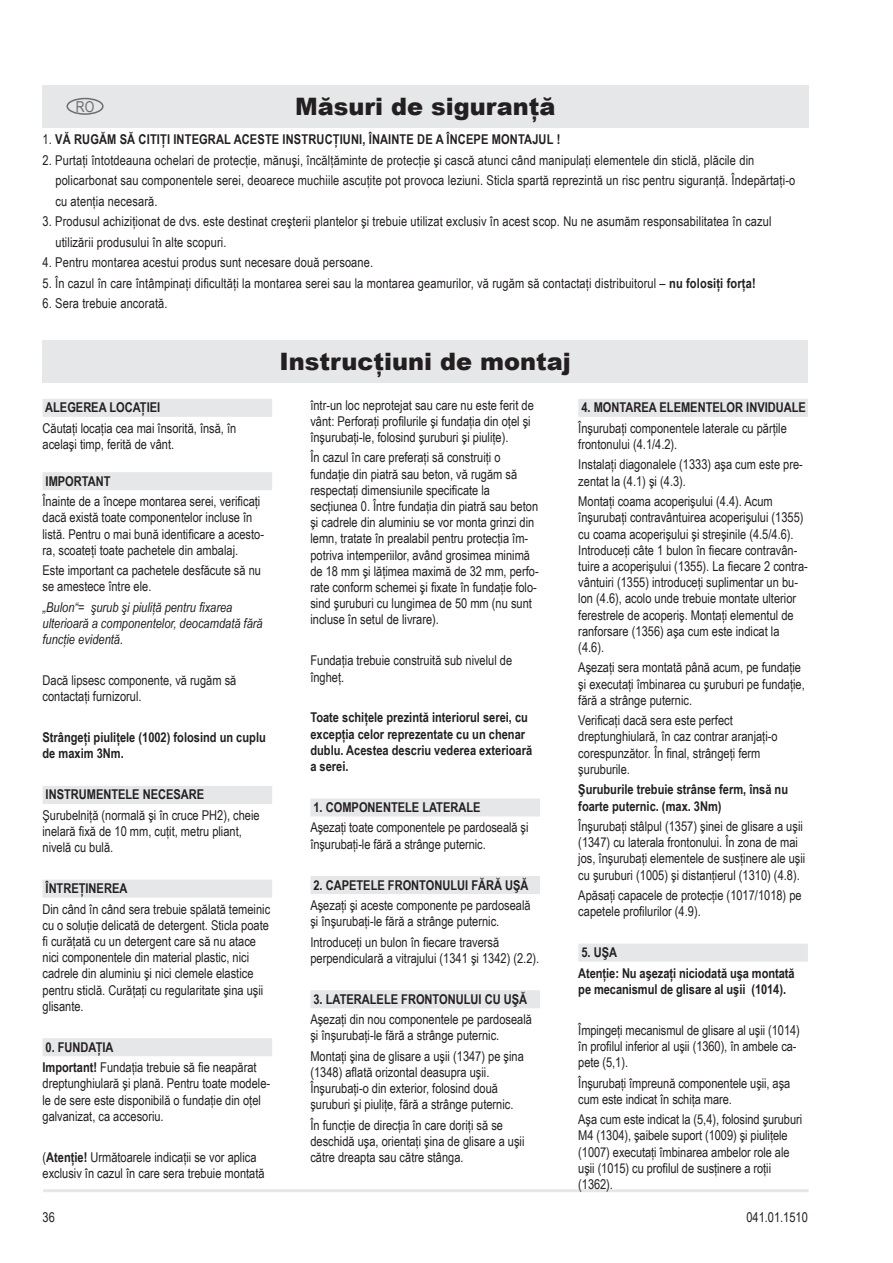
<style>
.page{position:relative;width:893px;height:1263px;background:#fff}
.page>*{position:absolute;margin:0;border:0;box-sizing:border-box;transform-origin:0 0}
.t1{font:900 24px "Arial";color:#231f20}
.t2{font:15px "Arial Narrow";color:#6c6d70}
.t3{font:13.5px/16.2px "Arial Narrow";color:#231f20}
.t4{font:700 13.5px/16.2px "Arial Narrow";color:#231f20}
.t5{font:italic 13.5px/16.2px "Arial Narrow";color:#231f20}
.s1{font-weight:400}
.s2{font-weight:700}
</style>
<div class="page">
<hr style="left:43px;top:1189px;width:766px;height:3px;background:#e6e7e9">
<div style="left:43px;top:399px;width:229px;height:18px;background:#e6e7e9"></div>
<div style="left:43px;top:472px;width:229px;height:18px;background:#e6e7e9"></div>
<div style="left:43px;top:786px;width:229px;height:18px;background:#e6e7e9"></div>
<div style="left:43px;top:880px;width:229px;height:18px;background:#e6e7e9"></div>
<div style="left:43px;top:1038px;width:229px;height:18px;background:#e6e7e9"></div>
<div style="left:310px;top:798px;width:230px;height:18px;background:#e6e7e9"></div>
<div style="left:310px;top:876px;width:230px;height:18px;background:#e6e7e9"></div>
<div style="left:310px;top:990px;width:230px;height:18px;background:#e6e7e9"></div>
<div style="left:578px;top:399px;width:230px;height:18px;background:#e6e7e9"></div>
<div style="left:578px;top:944px;width:230px;height:18px;background:#e6e7e9"></div>
<div style="left:43px;top:340px;width:765px;height:43px;background:#e6e7e9"></div>
<div style="left:43px;top:85px;width:765px;height:43px;background:#e6e7e9"></div>
<div style="left:66px;top:98px;width:38px;height:17px;border:2px solid #6c6d70;border-radius:50%"></div>
<p class="t2" style="left:76px;top:95px;width:20px">RO</p>
<h1 class="t1" style="left:295px;top:89px;width:262px">Măsuri de siguranţă</h1>
<h1 class="t1" style="left:219px;top:89px;width:414px">SICHERHEITSVORKEHRUNGEN</h1>
<p class="t4" style="left:43px;top:131px;width:519px"><span class="s1">1.</span> VĂ RUGĂM SĂ CITIŢI INTEGRAL ACESTE INSTRUCŢIUNI, ÎNAINTE DE A ÎNCEPE MONTAJUL !</p>
<p class="t3" style="left:55px;top:149px;width:741px;line-height:20.4px;text-indent:-13px">2. Purtaţi întotdeauna ochelari de protecţie, mănuşi, încălţăminte de protecţie şi cască atunci când manipulaţi elementele din sticlă, plăcile din policarbonat sau componentele serei, deoarece muchiile ascuţite pot provoca leziuni. Sticla spartă reprezintă un risc pentru siguranţă. Îndepărtaţi-o cu atenţia necesară.</p>
<p class="t3" style="left:55px;top:211px;width:718px;line-height:20.4px;text-indent:-13px">3. Produsul achiziţionat de dvs. este destinat creşterii plantelor şi trebuie utilizat exclusiv în acest scop. Nu ne asumăm responsabilitatea în cazul utilizării produsului în alte scopuri.</p>
<p class="t3" style="left:43px;top:254px;width:332px">4. Pentru montarea acestui produs sunt necesare două persoane.</p>
<p class="t3" style="left:43px;top:274px;width:715px">5. În cazul în care întâmpinaţi dificultăţi la montarea serei sau la montarea geamurilor, vă rugăm să contactaţi distribuitorul – <span class="s2">nu folosiţi forţa!</span></p>
<p class="t3" style="left:43px;top:295px;width:127px">6. Sera trebuie ancorată.</p>
<p class="t4" style="left:45px;top:399px;width:117px">ALEGEREA LOCAŢIEI</p>
<p class="t3" style="left:43px;top:419px;width:195px">Căutaţi locaţia cea mai însorită, însă, în acelaşi timp, ferită de vânt.</p>
<p class="t4" style="left:46px;top:472px;width:66px">IMPORTANT</p>
<p class="t3" style="left:43px;top:493px;width:223px">Înainte de a începe montarea serei, verificaţi dacă există toate componentelor incluse în listă. Pentru o mai bună identificare a acesto&shy;ra, scoateţi toate pachetele din ambalaj.</p>
<p class="t3" style="left:43px;top:562px;width:220px">Este important ca pachetele desfăcute să nu se amestece între ele.</p>
<p class="t5" style="left:43px;top:599px;width:222px">„Bulon“= şurub şi piuliţă pentru fixarea ulterioară a componentelor, deocamdată fără funcţie evidentă.</p>
<p class="t3" style="left:43px;top:672px;width:195px">Dacă lipsesc componente, vă rugăm să contactaţi furnizorul.</p>
<p class="t4" style="left:43px;top:729px;width:225px">Strângeţi piuliţele (1002) folosind un cuplu de maxim 3Nm.</p>
<p class="t4" style="left:46px;top:786px;width:74px">INSTRUMENTELE</p>
<p class="t4" style="left:143px;top:786px;width:62px">NECESARE</p>
<p class="t3" style="left:43px;top:806px;width:219px">Şurubelniţă (normală şi în cruce PH2), cheie inelară fixă de 10 mm, cuţit, metru pliant, nivelă cu bulă.</p>
<p class="t4" style="left:46px;top:880px;width:83px">ÎNTREŢINEREA</p>
<p class="t3" style="left:43px;top:900px;width:229px">Din când în când sera trebuie spălată temeinic cu o soluţie delicată de detergent. Sticla poate fi curăţată cu un detergent care să nu atace nici componentele din material plastic, nici cadrele din aluminiu şi nici clemele elastice pentru sticlă. Curăţaţi cu regularitate şina uşii glisante.</p>
<p class="t3" style="left:43px;top:1036px;width:216px;line-height:20.4px"><span class="s2">0. FUNDAŢIA<br>Important!</span> Fundaţia trebuie să fie neapărat</p>
<p class="t3" style="left:43px;top:1075px;width:229px">dreptunghiulară şi plană. Pentru toate modele&shy;le de sere este disponibilă o fundaţie din oţel galvanizat, ca accesoriu.</p>
<p class="t3" style="left:43px;top:1148px;width:224px">(<span class="s2">Atenţie!</span> Următoarele indicaţii se vor aplica exclusiv în cazul în care sera trebuie montată</p>
<p class="t3" style="left:43px;top:1208px;width:14px">36</p>
<h1 class="t1" style="left:279px;top:344px;width:293px">Instrucţiuni de montaj</h1>
<p class="t3" style="left:310px;top:396px;width:225px">într-un loc neprotejat sau care nu este ferit de vânt: Perforaţi profilurile şi fundaţia din oţel şi înşurubaţi-le, folosind şuruburi şi piuliţe).</p>
<p class="t3" style="left:310px;top:449px;width:230px">În cazul în care preferaţi să construiţi o fundaţie din piatră sau beton, vă rugăm să respectaţi dimensiunile specificate la secţiunea 0. Între fundaţia din piatră sau beton şi cadrele din aluminiu se vor monta grinzi din lemn, tratate în prealabil pentru protecţia îm&shy;potriva intemperiilor, având grosimea minimă de 18 mm şi lăţimea maximă de 32 mm, perfo&shy;rate conform schemei şi fixate în fundaţie folo&shy;sind şuruburi cu lungimea de 50 mm (nu sunt incluse în setul de livrare).</p>
<p class="t3" style="left:310px;top:652px;width:203px">Fundaţia trebuie construită sub nivelul de îngheţ.</p>
<p class="t4" style="left:310px;top:709px;width:223px">Toate schiţele prezintă interiorul serei, cu excepţia celor reprezentate cu un chenar dublu. Acestea descriu vederea exterioară a serei.</p>
<p class="t4" style="left:313px;top:798px;width:22px">1. COM</p>
<p class="t4" style="left:352px;top:798px;width:48px">PONENTELE</p>
<p class="t4" style="left:422px;top:798px;width:8px">LATE</p>
<p class="t4" style="left:450px;top:798px;width:17px">RALE</p>
<p class="t3" style="left:310px;top:819px;width:220px">Aşezaţi toate componentele pe pardoseală şi înşurubaţi-le fără a strânge puternic.</p>
<p class="t4" style="left:313px;top:876px;width:217px">2. CAPETELE FRONTONULUI FĂRĂ UŞĂ</p>
<p class="t3" style="left:310px;top:897px;width:222px">Aşezaţi şi aceste componente pe pardoseală şi înşurubaţi-le fără a strânge puternic.</p>
<p class="t3" style="left:310px;top:933px;width:230px">Introduceţi un bulon în fiecare traversă perpendiculară a vitrajului (1341 şi 1342) (2.2).</p>
<p class="t4" style="left:313px;top:990px;width:215px">3. LATERALELE FRONTONULUI CU UŞĂ</p>
<p class="t3" style="left:310px;top:1011px;width:223px">Aşezaţi din nou componentele pe pardoseală şi înşurubaţi-le fără a strânge puternic.</p>
<p class="t3" style="left:310px;top:1047px;width:215px">Montaţi şina de glisare a uşii (1347) pe şina (1348) aflată orizontal deasupra uşii.<br>Înşurubaţi-o din exterior, folosind două şuruburi şi piuliţe, fără a strânge puternic.</p>
<p class="t3" style="left:310px;top:1116px;width:216px">În funcţie de direcţia în care doriţi să se deschidă uşa, orientaţi şina de glisare a uşii către dreapta sau către stânga.</p>
<p class="t4" style="left:581px;top:399px;width:87px">4. MONTAREA ELEME</p>
<p class="t4" style="left:698px;top:399px;width:17px">NTELO</p>
<p class="t4" style="left:735px;top:399px;width:57px">R INVIDUALE</p>
<p class="t3" style="left:578px;top:419px;width:210px">Înşurubaţi componentele laterale cu părţile frontonului (4.1/4.2).</p>
<p class="t3" style="left:578px;top:456px;width:226px">Instalaţi diagonalele (1333) aşa cum este pre&shy;zentat la (4.1) şi (4.3).</p>
<p class="t3" style="left:578px;top:493px;width:231px">Montaţi coama acoperişului (4.4). Acum înşurubaţi contravântuirea acoperişului (1355) cu coama acoperişului şi streşinile (4.5/4.6).<br>Introduceţi câte 1 bulon în fiecare contravân&shy;tuire a acoperişului (1355). La fiecare 2 contra&shy;vântuiri (1355) introduceţi suplimentar un bu&shy;lon (4.6), acolo unde trebuie montate ulterior ferestrele de acoperiş. Montaţi elementul de ranforsare (1356) aşa cum este indicat la (4.6).</p>
<p class="t3" style="left:578px;top:659px;width:228px">Aşezaţi sera montată până acum, pe fundaţie şi executaţi îmbinarea cu şuruburi pe fundaţie, fără a strânge puternic.</p>
<p class="t3" style="left:578px;top:712px;width:201px">Verificaţi dacă sera este perfect dreptunghiulară, în caz contrar aranjaţi-o corespunzător. În final, strângeţi ferm şuruburile.</p>
<p class="t4" style="left:578px;top:781px;width:211px">Şuruburile trebuie strânse ferm, însă nu foarte puternic. (max. 3Nm)</p>
<p class="t3" style="left:578px;top:818px;width:229px">Înşurubaţi stâlpul (1357) şinei de glisare a uşii (1347) cu laterala frontonului. În zona de mai jos, înşurubaţi elementele de susţinere ale uşii cu şuruburi (1005) şi distanţierul (1310) (4.8).</p>
<p class="t3" style="left:578px;top:887px;width:225px">Apăsaţi capacele de protecţie (1017/1018) pe capetele profilurilor (4.9).</p>
<p class="t4" style="left:578px;top:941px;width:218px;line-height:20.4px">5. UŞA<br>Atenţie: Nu aşezaţi niciodată uşa montată</p>
<p class="t4" style="left:578px;top:980px;width:209px">pe mecanismul de glisare al uşii (1014).</p>
<p class="t3" style="left:578px;top:1021px;width:223px">Împingeţi mecanismul de glisare al uşii (1014) în profilul inferior al uşii (1360), în ambele ca&shy;pete (5,1).</p>
<p class="t3" style="left:578px;top:1074px;width:213px">Înşurubaţi împreună componentele uşii, aşa cum este indicat în schiţa mare.</p>
<p class="t3" style="left:578px;top:1111px;width:225px">Aşa cum este indicat la (5,4), folosind şuruburi M4 (1304), şaibele suport (1009) şi piuliţele (1007) executaţi îmbinarea ambelor role ale uşii (1015) cu profilul de susţinere a roţii (1362).</p>
<p class="t3" style="left:746px;top:1208px;width:63px">041.01.1510</p>
</div>
